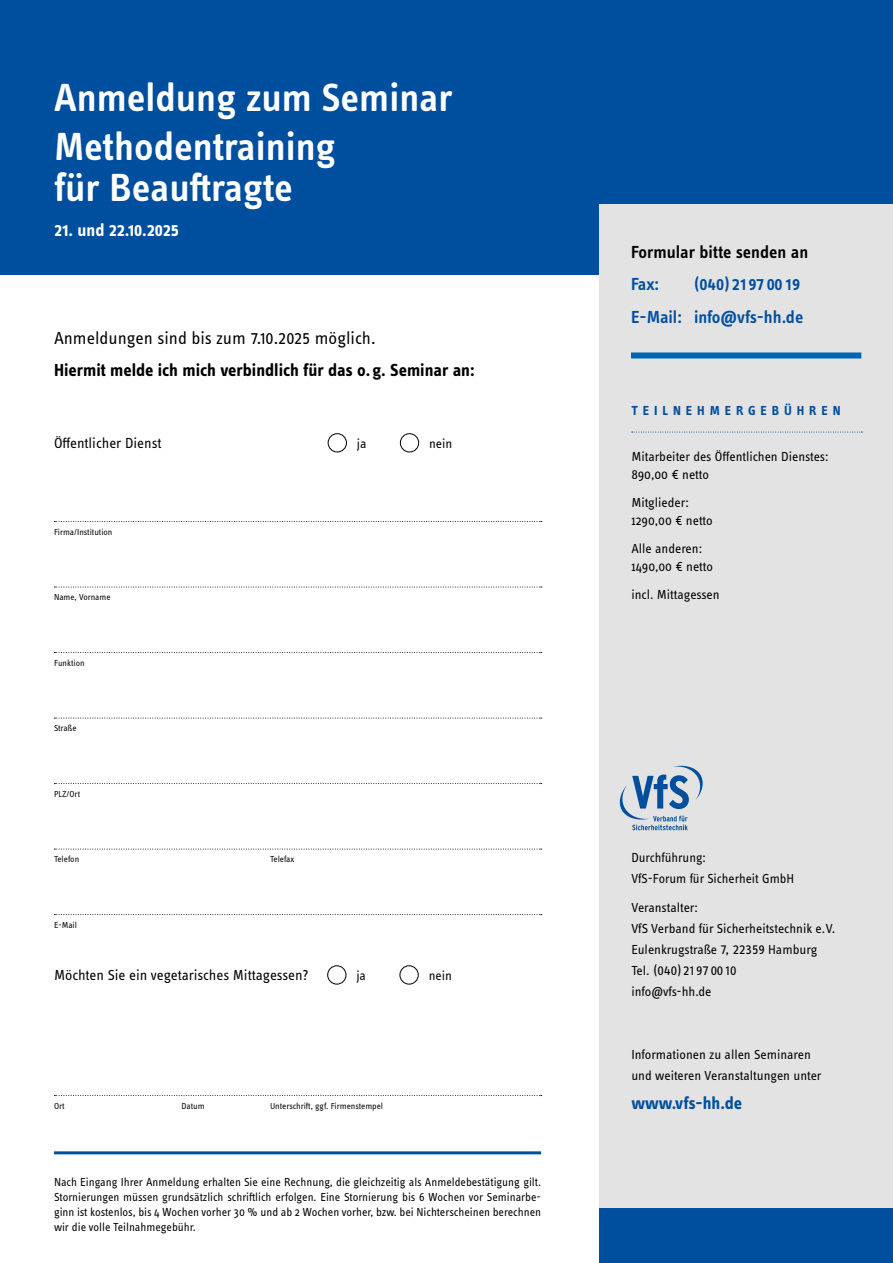
<style>
.page{position:relative;width:893px;height:1263px;background:#fff}
.page>*{position:absolute;margin:0;border:0;box-sizing:border-box;transform-origin:0 0}
.t1{font:600 40.5px/49.1px "Info Text Pro";color:#fff}
.t2{font:700 18px "Info Text Pro";color:#000}
.t3{font:600 18px/32.5px "Info Text Pro";color:#004f9f;text-align:right}
.t4{font:18px "Info Text Pro";color:#000}
.t5{font:600 18px "Info Text Pro";color:#000}
.t6{font:700 18px "Info Text Pro";color:#fff}
.t7{font:700 18px "Info Text Pro";color:#004f9f}
.t8{font:15px "Info Text Pro";letter-spacing:-.005em;color:#000}
.t9{font:14.25px "Info Text Pro";letter-spacing:.02em;color:#000}
.t10{font:13.5px/21px "Info Text Pro";color:#000}
.t11{font:700 13.5px "Info Text Pro";letter-spacing:.36em;color:#004f9f}
.t12{font:12px/15px "Info Text Pro";color:#000;text-align:justify}
.t13{font:9px "Info Text Pro";color:#000}
.s1{font-size:14.25px}
.s2{font-size:13.5px}
</style>
<div class="page">
<div style="left:0;top:0;width:893px;height:275px;background:#004f9f"></div>
<div style="left:600px;top:204px;width:293px;height:1015px;background:#e3e3e3"></div>
<svg style="left:54px;top:1095px;width:488px;height:1px"></svg>
<hr style="left:54px;top:1151px;width:487px;height:3px;background:#004f9f">
<div style="left:631px;top:352px;width:230px;height:6px;background:#0064b0"></div>
<svg style="left:632px;top:432px;width:230px;height:1px"></svg>
<svg style="left:54px;top:521px;width:488px;height:1px"></svg>
<svg style="left:54px;top:587px;width:488px;height:1px"></svg>
<svg style="left:54px;top:652px;width:488px;height:1px"></svg>
<svg style="left:54px;top:718px;width:488px;height:1px"></svg>
<svg style="left:54px;top:783px;width:488px;height:1px"></svg>
<svg style="left:54px;top:849px;width:488px;height:1px"></svg>
<svg style="left:54px;top:914px;width:488px;height:1px"></svg>
<div style="left:328px;top:433px;width:19px;height:19px;border:1px solid #000;border-radius:50%"></div>
<div style="left:400px;top:433px;width:19px;height:19px;border:1px solid #000;border-radius:50%"></div>
<div style="left:327px;top:965px;width:19px;height:19px;border:1px solid #000;border-radius:50%"></div>
<div style="left:400px;top:965px;width:19px;height:19px;border:1px solid #000;border-radius:50%"></div>
<div style="left:600px;top:1209px;width:293px;height:54px;background:#004f9f"></div>
<svg style="left:620px;top:765px;width:83px;height:65px"></svg>
<h1 class="t1" style="left:54px;top:72px;width:400px">Anmeldung zum Seminar<br>Methodentraining</h1>
<h1 class="t1" style="left:54px;top:162px;width:240px">für Beauftragte</h1>
<h2 class="t6" style="left:54px;top:219px;width:126px">21. und 22.10.2025</h2>
<h2 class="t4" style="left:54px;top:327px;width:323px">Anmeldungen sind bis zum 7.10.2025 möglich.</h2>
<h2 class="t2" style="left:54px;top:359px;width:422px">Hiermit melde ich mich verbindlich für das o. g. Seminar an:</h2>
<p class="t8" style="left:54px;top:434px;width:109px">Öffentlicher Dienst</p>
<p class="t10" style="left:357px;top:432px;width:11px">ja</p>
<p class="t10" style="left:429px;top:432px;width:25px">nein</p>
<p class="t13" style="left:54px;top:526px;width:60px">Firma/Institution</p>
<p class="t13" style="left:54px;top:592px;width:58px">Name, Vorname</p>
<p class="t13" style="left:54px;top:657px;width:32px">Funktion</p>
<p class="t13" style="left:54px;top:723px;width:24px">Straße</p>
<p class="t13" style="left:54px;top:788px;width:28px">PLZ/Ort</p>
<p class="t13" style="left:54px;top:854px;width:27px">Telefon</p>
<p class="t13" style="left:270px;top:854px;width:26px">Telefax</p>
<p class="t13" style="left:54px;top:919px;width:25px">E-Mail</p>
<p class="t8" style="left:54px;top:966px;width:256px">Möchten Sie ein vegetarisches Mittagessen?</p>
<p class="t10" style="left:356px;top:965px;width:11px">ja</p>
<p class="t10" style="left:429px;top:965px;width:25px">nein</p>
<p class="t13" style="left:54px;top:1100px;width:12px">Ort</p>
<p class="t13" style="left:182px;top:1100px;width:25px">Datum</p>
<p class="t13" style="left:270px;top:1100px;width:115px">Unterschrift, ggf. Firmenstempel</p>
<p class="t12" style="left:54px;top:1174px;width:489px">Nach Eingang Ihrer Anmeldung erhalten Sie eine Rechnung, die gleichzeitig als Anmeldebestätigung gilt.<br>Stornierungen müssen grundsätzlich schriftlich erfolgen. Eine Stornierung bis 6 Wochen vor Seminarbe&shy;ginn ist kostenlos, bis 4 Wochen vorher 30 % und ab 2 Wochen vorher, bzw. bei Nichterscheinen berechnen wir die volle Teilnahmegebühr.</p>
<h2 class="t5" style="left:631px;top:241px;width:179px">Formular bitte senden an</h2>
<h2 class="t3" style="left:631px;top:267px;width:30px">Fax:</h2>
<h2 class="t3" style="left:631px;top:267px;width:174px">(040)2197 00 19<br>E-Mail: info@vfs-hh.de</h2>
<p class="t11" style="left:631px;top:402px;width:211px">TEILNEHMERGEBÜHREN</p>
<p class="t10" style="left:631px;top:446px;width:199px;line-height:18.8px">Mitarbeiter des Öffentlichen Dienstes:<br>890,00 € netto</p>
<p class="t10" style="left:631px;top:492px;width:83px;line-height:18.8px">Mitglieder:<br>1290,00 € netto</p>
<p class="t10" style="left:631px;top:538px;width:83px;line-height:18.8px">Alle anderen:<br>1490,00 € netto</p>
<p class="t10" style="left:631px;top:583px;width:90px">incl. Mittagessen</p>
<p class="t10" style="left:631px;top:846px;width:164px">Durchführung:<br>VfS-Forum für Sicherheit GmbH</p>
<p class="t10" style="left:631px;top:897px;width:205px">Veranstalter:<br>VfS Verband für Sicherheitstechnik e.V.<br>Eulenkrugstraße <span class="s1">7, 22359</span> Hamburg</p>
<p class="t9" style="left:631px;top:962px;width:107px"><span class="s2">Tel.</span> (040)2197 00 10</p>
<p class="t10" style="left:631px;top:981px;width:82px">info@vfs-hh.de</p>
<p class="t10" style="left:631px;top:1044px;width:192px">Informationen zu allen Seminaren und weiteren Veranstaltungen unter</p>
<h2 class="t7" style="left:631px;top:1092px;width:112px">www.vfs-hh.de</h2>
</div>
